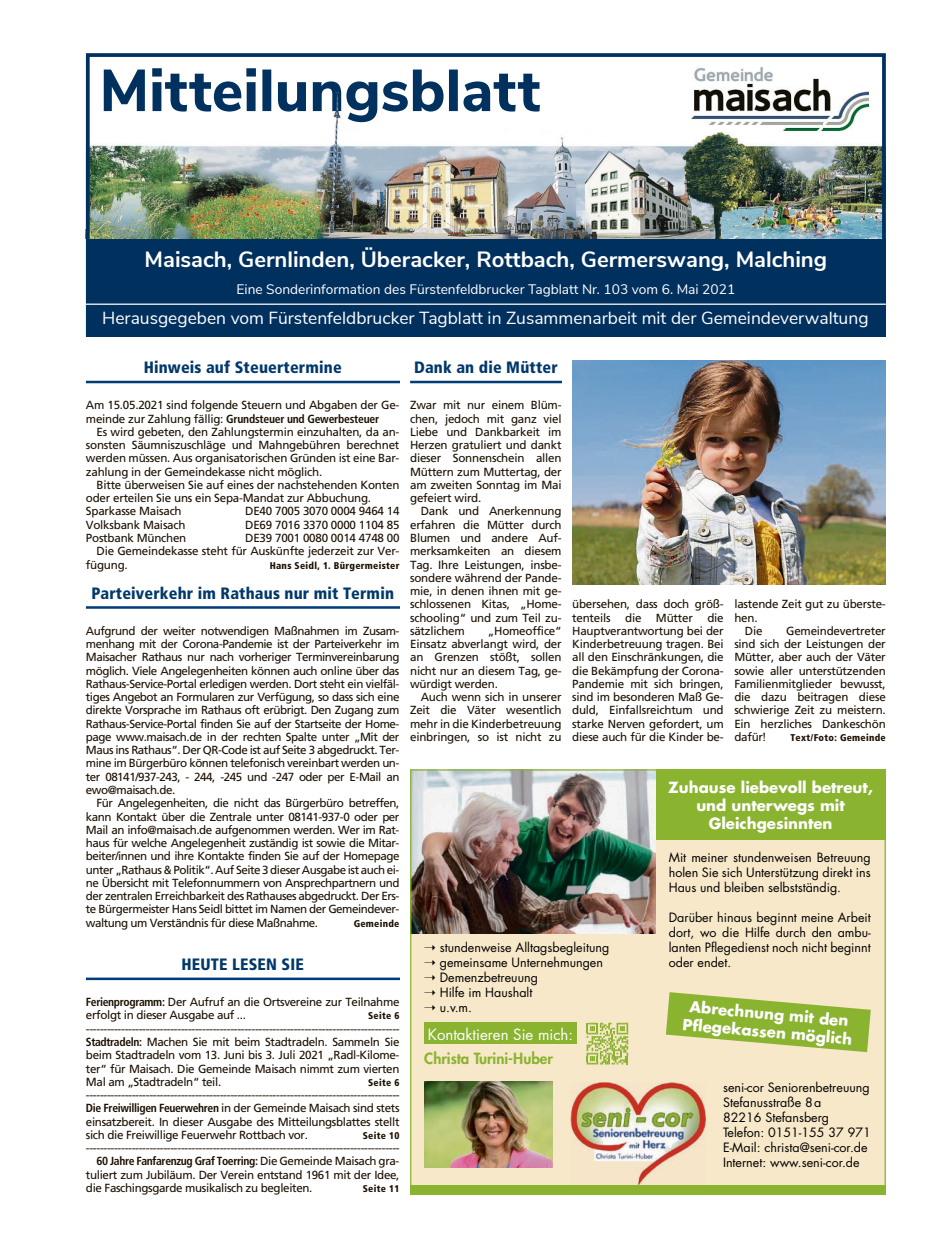
<style>
.page{position:relative;width:939px;height:1248px;background:#fff}
.page>*{position:absolute;margin:0;border:0;box-sizing:border-box;transform-origin:0 0}
.t1{font:700 22px "Nunito Sans";color:#fff}
.t2{font:17.5px "Nunito Sans";color:#fff}
.t3{font:900 condensed 16.38px "Frutiger";letter-spacing:.01em;color:#00386b}
.t4{font:700 15px/18px "Futura Std";color:#fff;text-align:center}
.t5{font:15px "Futura Std";color:#fff}
.t6{font:800 15px "Futura Std";color:#8ab330}
.t7{font:13.75px "Nunito Sans";color:#fff}
.t8{font:12.5px/15px "Futura Std";color:#000;text-align:justify}
.t9{font:11.75px/13.2px "Frutiger";letter-spacing:-.02em;color:#1c0f00;text-align:justify}
.t10{font:700 condensed 11.75px "Frutiger";letter-spacing:-.03em;color:#1c0f00}
.t11{font:900 condensed 9.75px "Frutiger";letter-spacing:.03em;color:#1c0f00}
.s1{font-weight:700;font-stretch:condensed}
.s2{font-weight:400;font-stretch:normal}
.s3{font-family:"Swift"}
</style>
<div class="page">
<hr style="left:410px;top:381px;width:152px;height:2px;background:#003d78">
<img style="left:572px;top:361px;width:314px;height:223px">
<hr style="left:86px;top:381px;width:314px;height:2px;background:#003d78">
<hr style="left:86px;top:606px;width:314px;height:2px;background:#003d78">
<hr style="left:86px;top:977px;width:314px;height:3px;background:#003d78">
<div style="left:86px;top:230px;width:800px;height:107px;background:#00305e"></div>
<img style="left:91px;top:67px;width:790px;height:171px">
<svg style="left:104px;top:68px;width:58px;height:43px"></svg>
<svg style="left:165px;top:74px;width:22px;height:37px"></svg>
<img style="left:189px;top:68px;width:301px;height:54px">
<svg style="left:494px;top:74px;width:22px;height:37px"></svg>
<svg style="left:518px;top:74px;width:22px;height:37px"></svg>
<img style="left:692px;top:68px;width:176px;height:62px">
<div style="left:86px;top:53px;width:800px;height:284px;border:4px solid #00305e"></div>
<hr style="left:86px;top:303px;width:800px;height:2px;background:#fff">
<div style="left:358px;top:127px;width:61px;height:11px;background:#fff"></div>
<div style="left:410px;top:1184px;width:476px;height:10px;background:#8ab330"></div>
<div style="left:410px;top:769px;width:476px;height:415px;background:#f7e8c9"></div>
<div style="left:656px;top:769px;width:230px;height:71px;background:#8ab330"></div>
<img style="left:424px;top:1081px;width:129px;height:85px">
<svg style="left:587px;top:1022px;width:41px;height:42px"></svg>
<svg style="left:666px;top:992px;width:205px;height:60px"></svg>
<div style="left:424px;top:1022px;width:153px;height:21px;background:#8ab330"></div>
<img style="left:570px;top:1082px;width:136px;height:102px">
<img style="left:412px;top:771px;width:244px;height:162px">
<h1 class="t1" style="left:145px;top:251px;width:684px">Maisach, Gernlinden, Überacker, Rottbach, Germerswang, Malching</h1>
<p class="t7" style="left:236px;top:284px;width:500px">Eine Sonderinformation des Fürstenfeldbrucker Tagblatt Nr. 103 vom 6. Mai 2021</p>
<h2 class="t2" style="left:102px;top:312px;width:768px">Herausgegeben vom Fürstenfeldbrucker Tagblatt in Zusammenarbeit mit der Gemeindeverwaltung</h2>
<h3 class="t3" style="left:144px;top:361px;width:200px">Hinweis auf Steuertermine</h3>
<p class="t9" style="left:86px;top:400px;width:315px">Am 15.05.2021 sind folgende Steuern und Abgaben der Ge&shy;meinde zur Zahlung fällig: <span class="s1">Grundsteuer und Gewerbesteuer</span></p>
<p class="t9" style="left:86px;top:426px;width:315px;text-indent:11px">Es wird gebeten, den Zahlungstermin einzuhalten, da an&shy;sonsten Säumniszuschläge und Mahngebühren berechnet werden müssen. Aus organisatorischen Gründen ist eine Bar&shy;zahlung in der Gemeindekasse nicht möglich.</p>
<p class="t9" style="left:86px;top:479px;width:315px;text-align:left;text-indent:11px">Bitte überweisen Sie auf eines der nachstehenden Konten oder erteilen Sie uns ein Sepa-Mandat zur Abbuchung.<br>Sparkasse Maisach</p>
<p class="t9" style="left:245px;top:506px;width:156px">DE40 7005 3070 0004 9464 14</p>
<p class="t9" style="left:86px;top:519px;width:101px">Volksbank Maisach</p>
<p class="t9" style="left:245px;top:519px;width:156px">DE69 7016 3370 0000 1104 85</p>
<p class="t9" style="left:86px;top:532px;width:102px">Postbank München</p>
<p class="t9" style="left:245px;top:532px;width:156px">DE39 7001 0080 0014 4748 00</p>
<p class="t9" style="left:97px;top:545px;width:304px">Die Gemeindekasse steht für Auskünfte jederzeit zur Ver-</p>
<p class="t9" style="left:86px;top:559px;width:43px">fügung.</p>
<p class="t11" style="left:270px;top:561px;width:131px">Hans Seidl, 1. Bürgermeister</p>
<h3 class="t3" style="left:91px;top:587px;width:304px">Parteiverkehr im Rathaus nur mit Termin</h3>
<p class="t9" style="left:86px;top:625px;width:315px">Aufgrund der weiter notwendigen Maßnahmen im Zusam&shy;menhang mit der Corona-Pandemie ist der Parteiverkehr im Maisacher Rathaus nur nach vorheriger Terminvereinbarung möglich. Viele Angelegenheiten können auch online über das Rathaus-Service-Portal erledigen werden. Dort steht ein vielfäl&shy;tiges Angebot an Formularen zur Verfügung, so dass sich eine direkte Vorsprache im Rathaus oft erübrigt. Den Zugang zum Rathaus-Service-Portal finden Sie auf der Startseite der Home&shy;page www.maisach.de in der rechten Spalte unter „Mit der Maus ins Rathaus“. Der QR-Code ist auf Seite 3 abgedruckt. Ter&shy;mine im Bürgerbüro können telefonisch vereinbart werden un&shy;ter 08141/937-243, - 244, -245 und -247 oder per E-Mail an ewo@maisach.de.</p>
<p class="t9" style="left:86px;top:797px;width:315px;text-indent:11px">Für Angelegenheiten, die nicht das Bürgerbüro betreffen, kann Kontakt über die Zentrale unter 08141-937-0 oder per Mail an info@maisach.de aufgenommen werden. Wer im Rat&shy;haus für welche Angelegenheit zuständig ist sowie die Mitar&shy;beiter/innen und ihre Kontakte finden Sie auf der Homepage unter „Rathaus &amp; Politik“. Auf Seite 3 dieser Ausgabe ist auch ei&shy;ne Übersicht mit Telefonnummern von Ansprechpartnern und der zentralen Erreichbarkeit des Rathauses abgedruckt. Der Ers&shy;te Bürgermeister Hans Seidl bittet im Namen der Gemeindever&shy;waltung um Verständnis für diese Maßnahme.</p>
<p class="t11" style="left:354px;top:919px;width:47px">Gemeinde</p>
<h3 class="t3" style="left:182px;top:958px;width:124px">HEUTE LESEN SIE</h3>
<p class="t9" style="left:86px;top:996px;width:315px"><span class="s1">Ferienprogramm:</span> Der Aufruf an die Ortsvereine zur Teilnahme erfolgt in dieser Ausgabe auf ...</p>
<p class="t11" style="left:368px;top:1012px;width:33px">Seite 6</p>
<p class="t9" style="left:86px;top:1023px;width:315px">----------------------------------------------------------------------------------------- <span class="s1">Stadtradeln:</span> Machen Sie mit beim Stadtradeln. Sammeln Sie beim Stadtradeln vom 13. Juni bis 3. Juli 2021 „Radl-Kilome&shy;ter“ für Maisach. Die Gemeinde Maisach nimmt zum vierten Mal am „Stadtradeln“ teil.</p>
<p class="t11" style="left:368px;top:1078px;width:33px">Seite 6</p>
<p class="t9" style="left:86px;top:1089px;width:315px">----------------------------------------------------------------------------------------- <span class="s1">Die Freiwilligen Feuerwehren</span> in der Gemeinde Maisach sind stets einsatzbereit. In dieser Ausgabe des Mitteilungsblattes stellt sich die Freiwillige Feuerwehr Rottbach vor.</p>
<p class="t11" style="left:363px;top:1131px;width:38px">Seite 10</p>
<p class="t9" style="left:86px;top:1142px;width:315px">-----------------------------------------------------------------------------------------</p>
<p class="t10" style="left:97px;top:1156px;width:304px">60 Jahre Fanfarenzug Graf Toerring: <span class="s2">Die Gemeinde Maisach gra-</span></p>
<p class="t9" style="left:86px;top:1168px;width:315px">tuliert zum Jubiläum. Der Verein entstand 1961 mit der Idee,</p>
<p class="t9" style="left:86px;top:1182px;width:228px">die Faschingsgarde musikalisch zu begleiten.</p>
<p class="t11" style="left:363px;top:1184px;width:38px">Seite 11</p>
<h3 class="t3" style="left:414px;top:361px;width:145px">Dank an die Mütter</h3>
<p class="t9" style="left:410px;top:400px;width:153px">Zwar mit nur einem Blüm&shy;chen, jedoch mit ganz viel Liebe und Dankbarkeit im Herzen gratuliert und dankt dieser Sonnenschein allen Müttern zum Muttertag, der am zweiten Sonntag im Mai gefeiert wird.</p>
<p class="t9" style="left:410px;top:506px;width:153px;text-indent:11px">Dank und Anerkennung erfahren die Mütter durch Blumen und andere Auf&shy;merksamkeiten an diesem Tag. Ihre Leistungen, insbe&shy;sondere während der Pande&shy;mie, in denen ihnen mit ge&shy;schlossenen Kitas, „Home&shy;schooling“ und zum Teil zu&shy;sätzlichem</p>
<p class="t9" style="left:410px;top:625px;width:153px;text-indent:78px">„Homeoffice“ Einsatz abverlangt wird, der an Grenzen stößt, sollen nicht nur an diesem Tag, ge&shy;würdigt werden.</p>
<p class="t9" style="left:410px;top:691px;width:153px;text-indent:11px">Auch wenn sich in unserer Zeit die Väter wesentlich mehr in die Kinderbetreuung einbringen, so ist nicht zu</p>
<p class="t9" style="left:572px;top:598px;width:153px">übersehen, dass doch größ&shy;tenteils die Mütter die Hauptverantwortung bei der Kinderbetreuung tragen. Bei all den Einschränkungen, die die Bekämpfung der Corona-Pandemie mit sich bringen, sind im besonderen Maß Ge&shy;duld, Einfallsreichtum und starke Nerven gefordert, um diese auch für die Kinder be-</p>
<p class="t9" style="left:734px;top:598px;width:153px">lastende Zeit gut zu überste-</p>
<p class="t9" style="left:734px;top:612px;width:25px">hen.</p>
<p class="t9" style="left:745px;top:625px;width:19px">Die</p>
<p class="t9" style="left:734px;top:625px;width:153px;text-indent:52px">Gemeindevertreter sind sich der Leistungen der Mütter, aber auch der Väter sowie aller unterstützenden Familienmitglieder bewusst, die dazu beitragen diese schwierige Zeit zu meistern.<br>Ein herzliches Dankeschön dafür<span class="s3">!</span></p>
<p class="t11" style="left:791px;top:734px;width:97px">Text/Foto: Gemeinde</p>
<p class="t8" style="left:440px;top:941px;width:171px;text-align:left">stundenweise Alltagsbegleitung gemeinsame Unternehmungen<br>Demenzbetreuung<br>Hilfe im Haushalt<br>u.v.m.</p>
<p class="t5" style="left:428px;top:1027px;width:147px">Kontaktieren Sie mich:</p>
<p class="t6" style="left:424px;top:1050px;width:130px">Christa Turini-Huber</p>
<p class="t4" style="left:668px;top:780px;width:206px">Zuhause liebevoll betreut, und unterwegs mit<br>Gleichgesinnten</p>
<p class="t8" style="left:669px;top:851px;width:203px">Mit meiner stundenweisen Betreuung holen Sie sich Unterstützung direkt ins Haus und bleiben selbstständig.</p>
<p class="t8" style="left:669px;top:911px;width:203px">Darüber hinaus beginnt meine Arbeit dort, wo die Hilfe durch den ambu&shy;lanten Pflegedienst noch nicht beginnt oder endet.</p>
<p class="t4" style="left:685px;top:999px;width:172px;rotate:5deg">Abrechnung mit den<br>Pflegekassen möglich</p>
<p class="t8" style="left:723px;top:1081px;width:149px;text-align:left">seni-cor Seniorenbetreuung<br>Stefanusstraße 8a<br>82216 Stefansberg<br>Telefon: 0151-155 37 971<br>E-Mail: christa@seni-cor.de<br>Internet: www.seni-cor.de</p>
</div>
